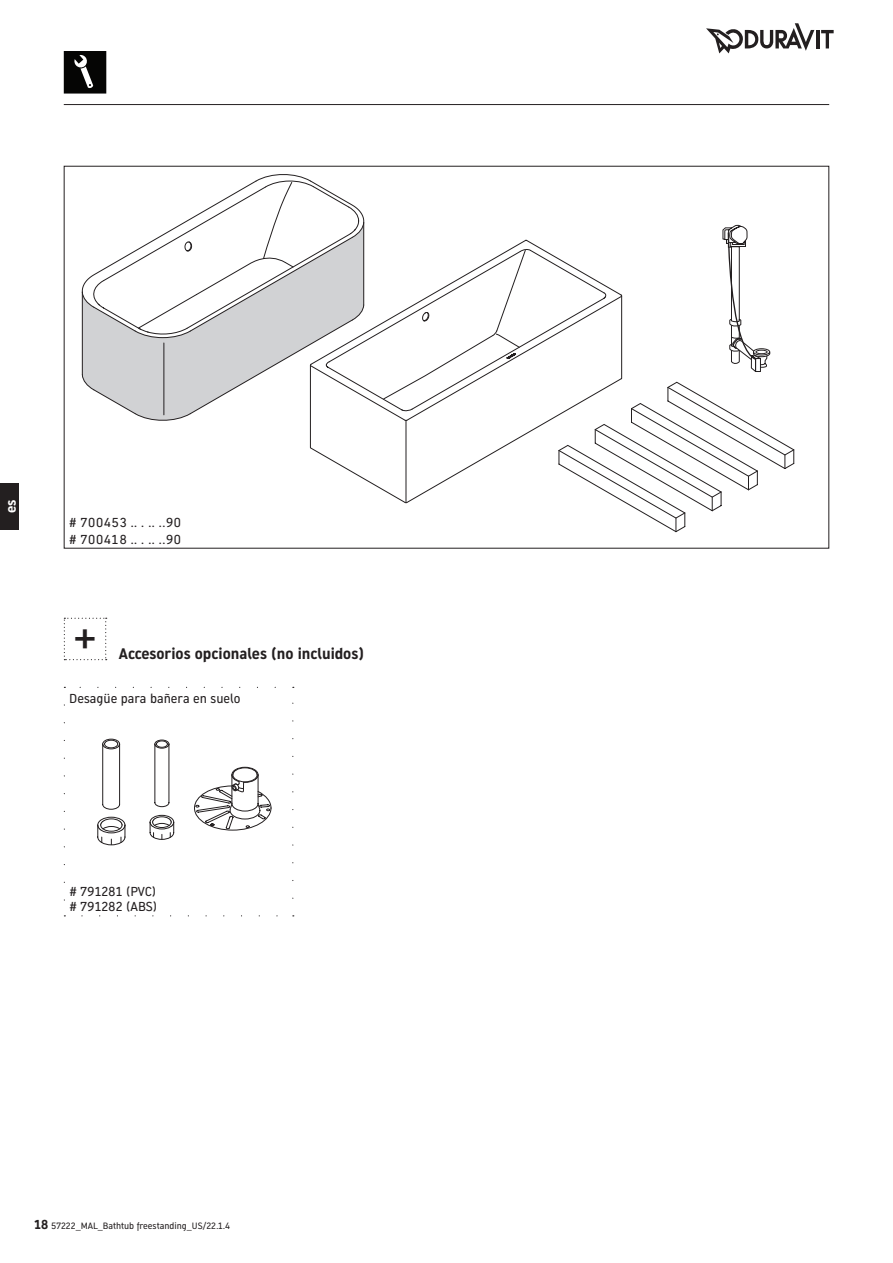
<style>
.page{position:relative;width:893px;height:1263px;background:#fff}
.page>*{position:absolute;margin:0;border:0;box-sizing:border-box;transform-origin:0 0}
.t1{font:45px "Dura Sans 2014 c";color:#231f20}
.CONTENT_body_head_I{font:700 15px "Dura Sans 2014 c";color:#231f20}
.t2{font:700 13.5px "Dura Sans 2014 c";color:#fff}
.CONTENT_body_text_DU{font:12.75px "Dura Sans 2014 c";color:#231f20}
.COVER_subline_reg_DU{font:12.75px "Dura Sans 2014 c";color:#231f20}
.t3{font:9px "Dura Sans 2014 c";color:#231f20}
.s1{font-weight:700;font-size:12.75px}
</style>
<div class="page">
<svg style="left:97px;top:817px;width:29px;height:28px"></svg>
<svg style="left:149px;top:815px;width:25px;height:25px"></svg>
<svg style="left:102px;top:738px;width:18px;height:72px"></svg>
<svg style="left:154px;top:739px;width:16px;height:68px"></svg>
<svg style="left:194px;top:767px;width:78px;height:64px"></svg>
<svg style="left:310px;top:240px;width:73px;height:251px"></svg>
<svg style="left:383px;top:224px;width:412px;height:308px"></svg>
<svg style="left:137px;top:174px;width:227px;height:248px"></svg>
<svg style="left:82px;top:338px;width:274px;height:76px"></svg>
<svg style="left:93px;top:338px;width:260px;height:77px"></svg>
<svg style="left:82px;top:180px;width:282px;height:158px"></svg>
<hr style="left:816px;top:30px;width:3px;height:18px;background:#231f20">
<svg style="left:821px;top:30px;width:13px;height:18px"></svg>
<svg style="left:706px;top:23px;width:108px;height:30px"></svg>
<hr style="left:64px;top:104px;width:765px;height:1px;background:#231f20">
<div style="left:0;top:483px;width:19px;height:47px;background:#231f20"></div>
<svg style="left:64px;top:51px;width:42px;height:43px;background:#222"></svg>
<svg style="left:64px;top:705px;width:1px;height:196px"></svg>
<svg style="left:82px;top:915px;width:196px;height:1px"></svg>
<svg style="left:292px;top:702px;width:1px;height:196px"></svg>
<svg style="left:79px;top:687px;width:196px;height:1px"></svg>
<svg style="left:64px;top:618px;width:43px;height:42px"></svg>
<p class="t2" style="left:2px;top:513px;width:15px;rotate:-90deg">es</p>
<p class="COVER_subline_reg_DU" style="left:69px;top:514px;width:114px"># 700453 .. . .. ..90</p>
<p class="COVER_subline_reg_DU" style="left:69px;top:530px;width:114px"># 700418 .. . .. ..90</p>
<h1 class="t1" style="left:73px;top:605px;width:25px">+</h1>
<p class="CONTENT_body_head_I" style="left:119px;top:643px;width:247px">Accesorios opcionales (no incluidos)</p>
<p class="CONTENT_body_text_DU" style="left:69px;top:690px;width:173px">Desagüe para bañera en suelo</p>
<p class="CONTENT_body_text_DU" style="left:69px;top:883px;width:89px"># 791281 (PVC)</p>
<p class="CONTENT_body_text_DU" style="left:69px;top:898px;width:90px"># 791282 (ABS)</p>
<p class="t3" style="left:34px;top:1220px;width:198px"><span class="s1">18</span> 57222_MAL_Bathtub freestanding_US/22.1.4</p>
</div>
